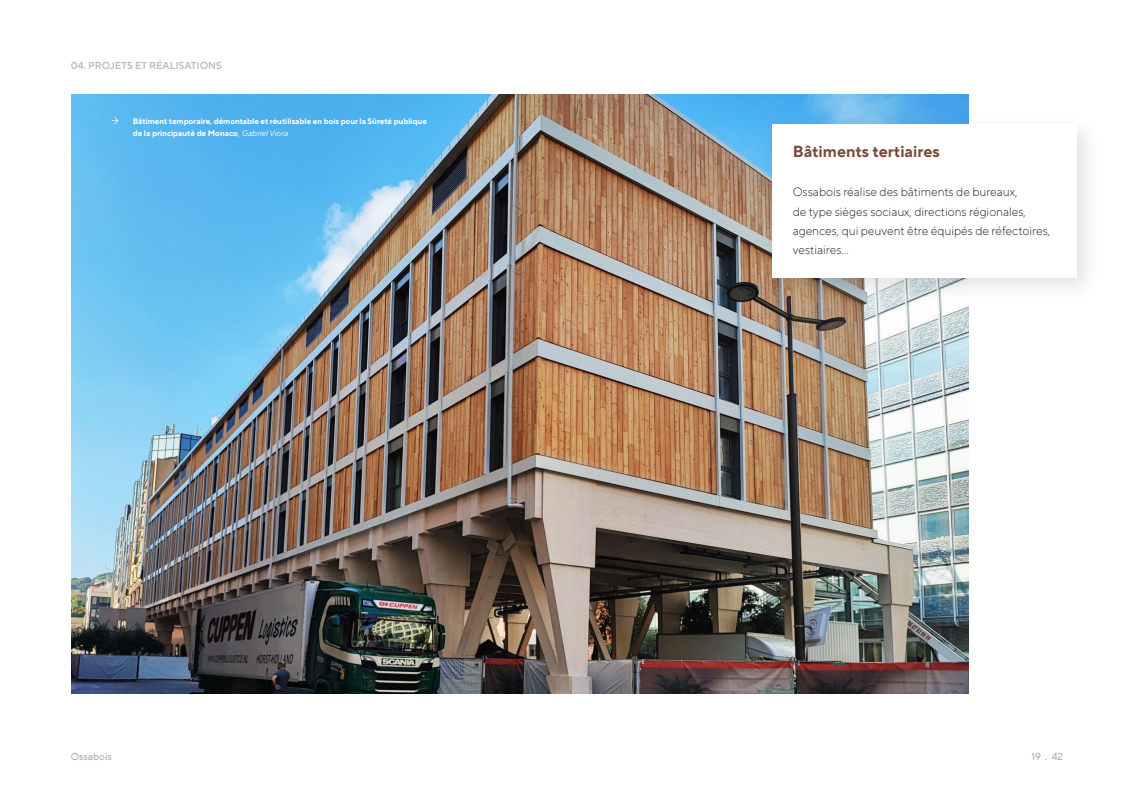
<style>
.page{position:relative;width:1134px;height:794px;background:#fff}
.page>*{position:absolute;margin:0;border:0;box-sizing:border-box;transform-origin:0 0}
.t1{font:700 16px "TT Norms Pro";color:#7c4c3b}
.t2{font:300 12px/19.2px "TT Norms Pro";color:#231f20}
.t3{font:600 10px "TT Norms Pro";color:#bcbdc0}
.t4{font:10px "TT Norms Pro";color:#a8a9ad}
.t5{font:700 8px/12px "TT Norms Pro";color:#fff}
.s1{font-weight:400;font-style:italic}
</style>
<div class="page">
<img style="left:71px;top:95px;width:898px;height:598px">
<svg style="left:112px;top:117px;width:7px;height:7px"></svg>
<div style="left:763px;top:114px;width:339px;height:189px;background:#231f20;opacity:.13"></div>
<div style="left:772px;top:125px;width:305px;height:153px;background:#fff"></div>
<p class="t3" style="left:71px;top:62px;width:153px">04. PROJETS ET RÉALISATIONS</p>
<p class="t5" style="left:133px;top:116px;width:296px">Bâtiment temporaire, démontable et réutilisable en bois pour la Sûreté publique de la principauté de Monaco<span class="s1">, Gabriel Viora</span></p>
<p class="t4" style="left:71px;top:752px;width:42px">Ossabois</p>
<h1 class="t1" style="left:793px;top:144px;width:149px">Bâtiments tertiaires</h1>
<p class="t2" style="left:793px;top:182px;width:259px">Ossabois réalise des bâtiments de bureaux,<br>de type sièges sociaux, directions régionales, agences, qui peuvent être équipés de réfectoires, vestiaires…</p>
<p class="t4" style="left:1031px;top:752px;width:33px">19 . 42</p>
</div>
